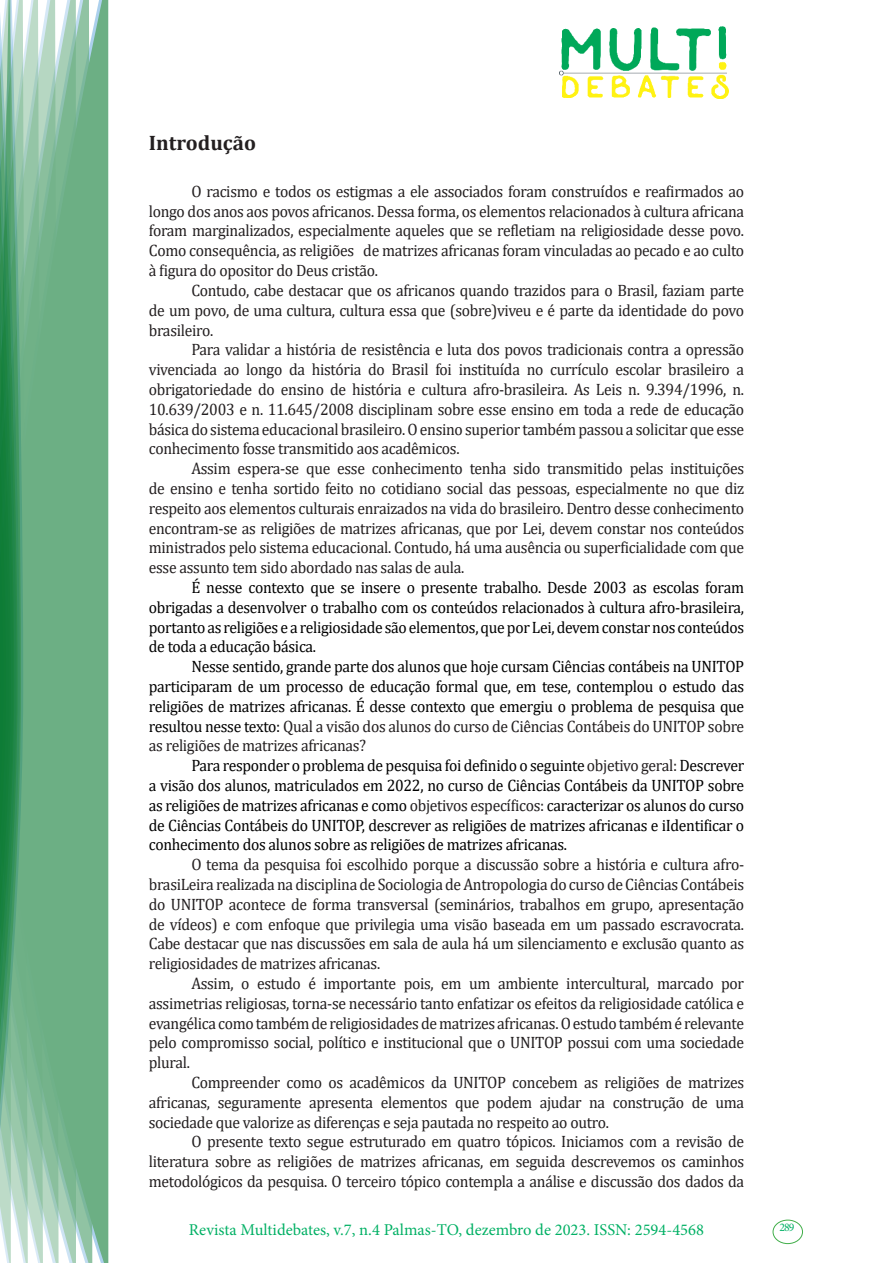
<style>
.page{position:relative;width:893px;height:1263px;background:#fff}
.page>*{position:absolute;margin:0;border:0;box-sizing:border-box;transform-origin:0 0}
.Titulo_2{font:700 21px "Cambria";color:#231f20}
.texto{font:16.5px/19.8px "Cambria";letter-spacing:-.02em;color:#231f20;text-align:justify;scale:.95 1}
.texto-2{font:16.5px/19.8px "Cambria";letter-spacing:-.02em;color:#000;text-align:justify;scale:.95 1}
.t1{font:16.5px "Minion Pro";color:#00b064}
.t2{font:11.7px "Minion Pro";color:#00b064}
.s1{color:#231f20}
</style>
<div class="page">
<img style="left:559px;top:26px;width:169px;height:72px">
<div style="left:95px;top:0;width:14px;height:1263px;background:#6caf84"></div>
<svg style="left:79px;top:0;width:16px;height:1263px;background:#71b289"></svg>
<svg style="left:62px;top:0;width:17px;height:1263px;background:#75b48c"></svg>
<svg style="left:45px;top:0;width:17px;height:1263px;background:#7cb792"></svg>
<svg style="left:30px;top:0;width:15px;height:1263px;background:#80ba96"></svg>
<svg style="left:0;top:0;width:30px;height:1263px;background:#61a97f"></svg>
<div style="left:772px;top:1219px;width:31px;height:25px;border:1px solid #40ae49;border-radius:50%"></div>
<p class="Titulo_2" style="left:149px;top:128px;width:109px">Introdução</p>
<p class="texto" style="left:149px;top:181px;width:628px;text-indent:43px">O racismo e todos os estigmas a ele associados foram construídos e reafirmados ao longo dos anos aos povos africanos. Dessa forma, os elementos relacionados à cultura africana foram marginalizados, especialmente aqueles que se refletiam na religiosidade desse povo.<br>Como consequência, as religiões de matrizes africanas foram vinculadas ao pecado e ao culto à figura do opositor do Deus cristão.</p>
<p class="texto" style="left:149px;top:280px;width:628px;text-indent:43px">Contudo, cabe destacar que os africanos quando trazidos para o Brasil, faziam parte de um povo, de uma cultura, cultura essa que (sobre)viveu e é parte da identidade do povo brasileiro.</p>
<p class="texto" style="left:149px;top:340px;width:628px;text-indent:43px">Para validar a história de resistência e luta dos povos tradicionais contra a opressão vivenciada ao longo da história do Brasil foi instituída no currículo escolar brasileiro a obrigatoriedade do ensino de história e cultura afro-brasileira. As Leis n. 9.394/1996, n.<br>10.639/2003 e n. 11.645/2008 disciplinam sobre esse ensino em toda a rede de educação básica do sistema educacional brasileiro. O ensino superior também passou a solicitar que esse conhecimento fosse transmitido aos acadêmicos.</p>
<p class="texto" style="left:149px;top:458px;width:628px;text-indent:43px">Assim espera-se que esse conhecimento tenha sido transmitido pelas instituições de ensino e tenha sortido feito no cotidiano social das pessoas, especialmente no que diz respeito aos elementos culturais enraizados na vida do brasileiro. Dentro desse conhecimento encontram-se as religiões de matrizes africanas, que por Lei, devem constar nos conteúdos ministrados pelo sistema educacional. Contudo, há uma ausência ou superficialidade com que esse assunto tem sido abordado nas salas de aula.</p>
<p class="texto-2" style="left:149px;top:577px;width:628px;text-indent:43px">É nesse contexto que se insere o presente trabalho. Desde 2003 as escolas foram obrigadas a desenvolver o trabalho com os conteúdos relacionados à cultura afro-brasileira, portanto as religiões e a religiosidade são elementos, que por Lei, devem constar nos conteúdos de toda a educação básica.</p>
<p class="texto-2" style="left:149px;top:656px;width:628px;text-indent:43px">Nesse sentido, grande parte dos alunos que hoje cursam Ciências contábeis na UNITOP participaram de um processo de educação formal que, em tese, contemplou o estudo das religiões de matrizes africanas. É desse contexto que emergiu o problema de pesquisa que resultou nesse texto: <span class="s1">Qual a visão dos alunos do curso de Ciências Contábeis do UNITOP sobre as religiões de matrizes africanas?</span></p>
<p class="texto-2" style="left:149px;top:755px;width:628px;text-indent:43px">Para responder o problema de pesquisa foi definido o seguinte <span class="s1">objetivo geral:</span> Descrever a visão dos alunos, matriculados em 2022, no curso de Ciências Contábeis da UNITOP sobre as religiões de matrizes africanas e como <span class="s1">objetivos específicos:</span> caracterizar os alunos do curso de Ciências Contábeis do UNITOP, descrever as religiões de matrizes africanas e iIdentificar o conhecimento dos alunos sobre as religiões de matrizes africanas.</p>
<p class="texto" style="left:149px;top:854px;width:628px;text-indent:43px">O tema da pesquisa foi escolhido porque a discussão sobre a história e cultura afro&shy;brasiLeira realizada na disciplina de Sociologia de Antropologia do curso de Ciências Contábeis do UNITOP acontece de forma transversal (seminários, trabalhos em grupo, apresentação de vídeos) e com enfoque que privilegia uma visão baseada em um passado escravocrata.<br>Cabe destacar que nas discussões em sala de aula há um silenciamento e exclusão quanto as religiosidades de matrizes africanas.</p>
<p class="texto" style="left:149px;top:973px;width:628px;text-indent:43px">Assim, o estudo é importante pois, em um ambiente intercultural, marcado por assimetrias religiosas, torna-se necessário tanto enfatizar os efeitos da religiosidade católica e evangélica como também de religiosidades de matrizes africanas. O estudo também é relevante pelo compromisso social, político e institucional que o UNITOP possui com uma sociedade plural.</p>
<p class="texto" style="left:149px;top:1072px;width:628px;text-indent:43px">Compreender como os acadêmicos da UNITOP concebem as religiões de matrizes africanas, seguramente apresenta elementos que podem ajudar na construção de uma sociedade que valorize as diferenças e seja pautada no respeito ao outro.</p>
<p class="texto" style="left:149px;top:1132px;width:628px;text-indent:43px">O presente texto segue estruturado em quatro tópicos. Iniciamos com a revisão de literatura sobre as religiões de matrizes africanas, em seguida descrevemos os caminhos metodológicos da pesquisa. O terceiro tópico contempla a análise e discussão dos dados da</p>
<p class="t1" style="left:189px;top:1218px;width:517px">Revista Multidebates, v.7, n.4 Palmas-TO, dezembro de 2023. ISSN: 2594-4568</p>
<p class="t2" style="left:779px;top:1219px;width:16px">289</p>
</div>
